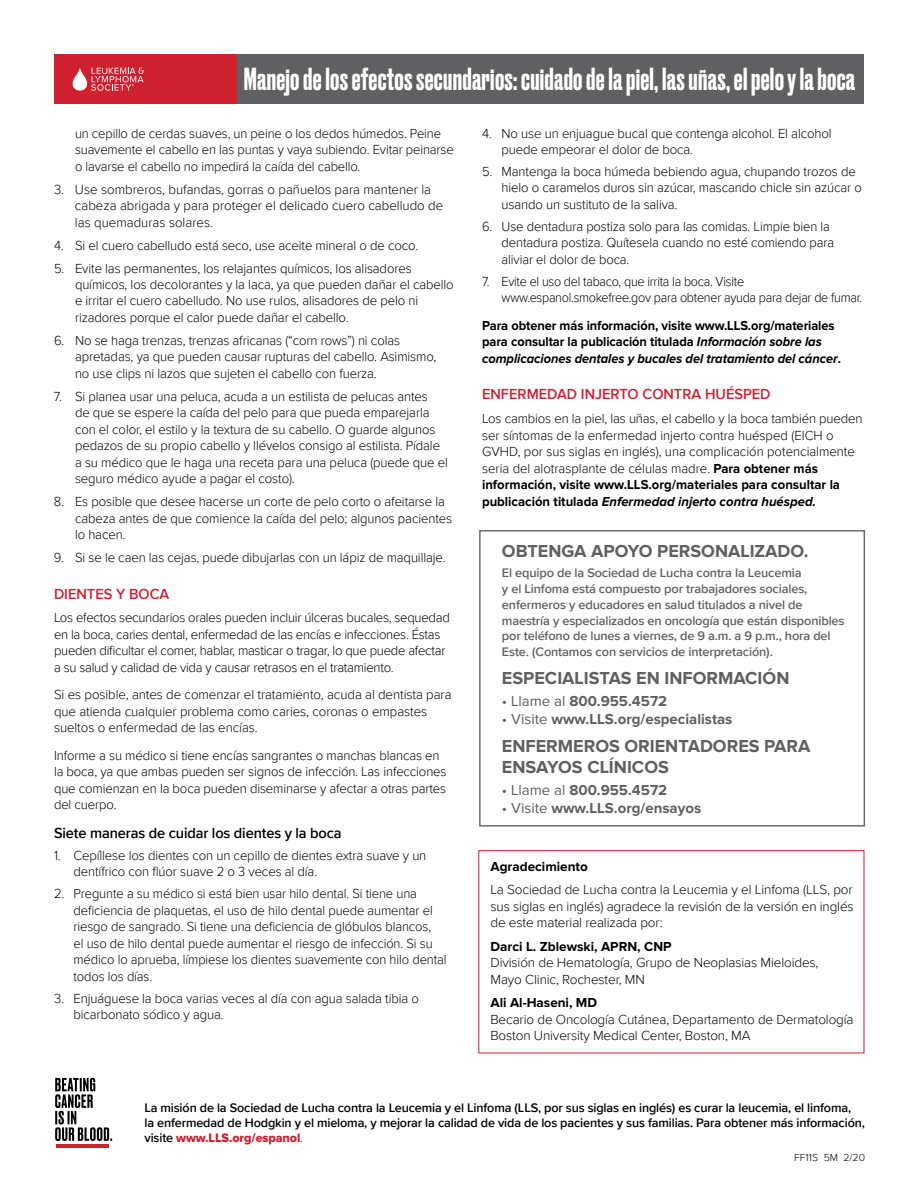
<style>
.page{position:relative;width:918px;height:1188px;background:#fff}
.page>*{position:absolute;margin:0;border:0;box-sizing:border-box;transform-origin:0 0}
.t1{font:500 30px "Druk";letter-spacing:.01em;color:#fff}
.t2{font:700 18px/21px "Proxima Nova";color:#5f6062}
.t3{font:700 15px "Proxima Nova";color:#5f6062}
.t4{font:600 15px "Proxima Nova";color:#ce202f}
.t5{font:600 15px "Proxima Nova";letter-spacing:-.01em;color:#000}
.t6{font:300 13.5px/16.5px "Proxima Nova";letter-spacing:-.01em;color:#000}
.t7{font:300 13.5px/16.5px "Proxima Nova";letter-spacing:-.01em;color:#000;scale:.96 1}
.t8{font:700 13.5px/16.5px "Proxima Nova";letter-spacing:-.005em;color:#000;scale:.95 1}
.t9{font:300 13.5px/16.5px "Proxima Nova";letter-spacing:-.01em;color:#000;scale:.93 1}
.t10{font:700 13.5px "Proxima Nova";letter-spacing:-.005em;color:#000}
.t11{font:600 12.75px/15.8px "Proxima Nova";letter-spacing:-.01em;color:#5f6062}
.t12{font:600 12.75px/15px "Proxima Nova";letter-spacing:-.01em;color:#000}
.t13{font:12.75px "Proxima Nova Extrabld";letter-spacing:-.01em;color:#ce202f}
.t14{font:300 10.5px "Proxima Nova";color:#000}
.s1{font-style:italic}
.s2{font-weight:700}
.s3{font-weight:700;font-style:italic}
.s4{font-weight:400}
.s5{font-family:"Proxima Nova";font-weight:600;color:#000}
.s6{font-family:"Proxima Nova"}
</style>
<div class="page">
<svg style="left:55px;top:1078px;width:57px;height:63px"></svg>
<hr style="left:56px;top:1144px;width:53px;height:4px;background:#ce202f">
<div style="left:230px;top:54px;width:634px;height:50px;background:#5f6062"></div>
<div style="left:54px;top:54px;width:183px;height:50px;background:#ce202f"></div>
<svg style="left:72px;top:67px;width:72px;height:24px"></svg>
<div style="left:478px;top:850px;width:386px;height:203px;border:1px solid #ce202f"></div>
<div style="left:479px;top:530px;width:386px;height:297px;border:2px solid #6d6e71"></div>
<h1 class="t1" style="left:244px;top:58px;width:613px">Manejo de los efectos secundarios: cuidado de la piel, las uñas, el pelo y la boca</h1>
<p class="t6" style="left:502px;top:124px;width:331px;text-indent:-19px">4. No use un enjuague bucal que contenga alcohol. El alcohol puede empeorar el dolor de boca.</p>
<p class="t6" style="left:502px;top:162px;width:362px;text-indent:-19px">5. Mantenga la boca húmeda bebiendo agua, chupando trozos de hielo o caramelos duros sin azúcar, mascando chicle sin azúcar o usando un sustituto de la saliva.</p>
<p class="t7" style="left:502px;top:217px;width:348px;text-indent:-20px">6. Use dentadura postiza solo para las comidas. Limpie bien la dentadura postiza. Quítesela cuando no esté comiendo para aliviar el dolor de boca.</p>
<p class="t9" style="left:502px;top:272px;width:389px;text-indent:-20px">7. Evite el uso del tabaco, que irrita la boca. Visite www.espanol.smokefree.gov para obtener ayuda para dejar de fumar.</p>
<p class="t8" style="left:482px;top:317px;width:379px">Para obtener más información, visite www.LLS.org/materiales para consultar la publicación titulada <span class="s1">Información sobre las complicaciones dentales y bucales del tratamiento del cáncer</span>.</p>
<p class="t4" style="left:482px;top:383px;width:290px">ENFERMEDAD INJERTO CONTRA HUÉSPED</p>
<p class="t6" style="left:482px;top:410px;width:382px">Los cambios en la piel, las uñas, el cabello y la boca también pueden ser síntomas de la enfermedad injerto contra huésped (EICH o GVHD, por sus siglas en inglés), una complicación potencialmente seria del alotrasplante de células madre. <span class="s2">Para obtener más información, visite www.LLS.org/materiales para consultar la publicación titulada</span> <span class="s3">Enfermedad injerto contra huésped.</span></p>
<p class="t7" style="left:75px;top:124px;width:396px">un cepillo de cerdas suaves, un peine o los dedos húmedos. Peine suavemente el cabello en las puntas y vaya subiendo. Evitar peinarse o lavarse el cabello no impedirá la caída del cabello.</p>
<p class="t6" style="left:75px;top:180px;width:370px;text-indent:-21px">3. Use sombreros, bufandas, gorras o pañuelos para mantener la cabeza abrigada y para proteger el delicado cuero cabelludo de las quemaduras solares.</p>
<p class="t6" style="left:54px;top:236px;width:366px">4. Si el cuero cabelludo está seco, use aceite mineral o de coco.</p>
<p class="t6" style="left:75px;top:259px;width:380px;text-indent:-21px">5. Evite las permanentes, los relajantes químicos, los alisadores químicos, los decolorantes y la laca, ya que pueden dañar el cabello e irritar el cuero cabelludo. No use rulos, alisadores de pelo ni rizadores porque el calor puede dañar el cabello.</p>
<p class="t6" style="left:75px;top:331px;width:363px;text-indent:-21px">6. No se haga trenzas, trenzas africanas (“corn rows”) ni colas apretadas, ya que pueden causar rupturas del cabello. Asimismo, no use clips ni lazos que sujeten el cabello con fuerza.</p>
<p class="t6" style="left:75px;top:387px;width:374px;text-indent:-21px">7. Si planea usar una peluca, acuda a un estilista de pelucas antes<br>de que se espere la caída del pelo para que pueda emparejarla con el color, el estilo y la textura de su cabello. O guarde algunos pedazos de su propio cabello y llévelos consigo al estilista. Pídale a su médico que le haga una receta para una peluca (puede que el seguro médico ayude a pagar el costo).</p>
<p class="t6" style="left:75px;top:493px;width:379px;text-indent:-21px">8. Es posible que desee hacerse un corte de pelo corto o afeitarse la cabeza antes de que comience la caída del pelo; algunos pacientes lo hacen.</p>
<p class="t6" style="left:54px;top:549px;width:393px">9. Si se le caen las cejas, puede dibujarlas con un lápiz de maquillaje.</p>
<p class="t4" style="left:54px;top:583px;width:117px">DIENTES Y BOCA</p>
<p class="t6" style="left:54px;top:609px;width:397px">Los efectos secundarios orales pueden incluir úlceras bucales, sequedad en la boca, caries dental, enfermedad de las encías e infecciones. Éstas pueden dificultar el comer, hablar, masticar o tragar, lo que puede afectar a su salud y calidad de vida y causar retrasos en el tratamiento.</p>
<p class="t6" style="left:54px;top:686px;width:399px">Si es posible, antes de comenzar el tratamiento, acuda al dentista para que atienda cualquier problema como caries, coronas o empastes sueltos o enfermedad de las encías.</p>
<p class="t6" style="left:54px;top:746px;width:394px">Informe a su médico si tiene encías sangrantes o manchas blancas en la boca, ya que ambas pueden ser signos de infección. Las infecciones que comienzan en la boca pueden diseminarse y afectar a otras partes del cuerpo.</p>
<p class="t5" style="left:54px;top:822px;width:289px">Siete maneras de cuidar los dientes y la boca</p>
<p class="t6" style="left:73px;top:846px;width:354px;text-indent:-19px">1. Cepíllese los dientes con un cepillo de dientes extra suave y un dentífrico con flúor suave 2 o 3 veces al día.</p>
<p class="t6" style="left:74px;top:885px;width:375px;text-indent:-20px">2. Pregunte a su médico si está bien usar hilo dental. Si tiene una deficiencia de plaquetas, el uso de hilo dental puede aumentar el riesgo de sangrado. Si tiene una deficiencia de glóbulos blancos,<br>el uso de hilo dental puede aumentar el riesgo de infección. Si su médico lo aprueba, límpiese los dientes suavemente con hilo dental todos los días.</p>
<p class="t6" style="left:73px;top:989px;width:347px;text-indent:-19px">3. Enjuáguese la boca varias veces al día con agua salada tibia o bicarbonato sódico y agua.</p>
<h2 class="t2" style="left:502px;top:542px;width:308px">OBTENGA APOYO PERSONALIZADO.</h2>
<p class="t11" style="left:502px;top:565px;width:344px">El equipo de la Sociedad de Lucha contra la Leucemia<br>y el Linfoma está compuesto por trabajadores sociales, enfermeros y educadores en salud titulados a nivel de maestría y especializados en oncología que están disponibles por teléfono de lunes a viernes, de 9 a.m. a 9 p.m., hora del Este. (Contamos con servicios de interpretación).</p>
<h2 class="t2" style="left:502px;top:668px;width:289px">ESPECIALISTAS EN INFORMACIÓN</h2>
<p class="t3" style="left:502px;top:694px;width:167px"><span class="s4">• Llame al</span> 800.955.4572</p>
<p class="t3" style="left:502px;top:712px;width:232px"><span class="s4">• Visite</span> www.LLS.org/especialistas</p>
<h2 class="t2" style="left:502px;top:736px;width:310px">ENFERMEROS ORIENTADORES PARA<br>ENSAYOS CLÍNICOS</h2>
<p class="t3" style="left:502px;top:783px;width:167px"><span class="s4">• Llame al</span> 800.955.4572</p>
<p class="t3" style="left:502px;top:801px;width:201px"><span class="s4">• Visite</span> www.LLS.org/ensayos</p>
<p class="t10" style="left:490px;top:860px;width:99px">Agradecimiento</p>
<p class="t6" style="left:490px;top:881px;width:365px;text-align:justify">La Sociedad de Lucha contra la Leucemia y el Linfoma (LLS, por sus siglas en inglés) agradece la revisión de la versión en inglés de este material realizada por:</p>
<p class="t10" style="left:490px;top:940px;width:183px">Darci L. Zblewski, APRN, CNP</p>
<p class="t6" style="left:490px;top:954px;width:330px">División de Hematología, Grupo de Neoplasias Mieloides,<br>Mayo Clinic, Rochester, MN</p>
<p class="t10" style="left:490px;top:997px;width:108px">Ali Al-Haseni, MD</p>
<p class="t6" style="left:490px;top:1010px;width:365px">Becario de Oncología Cutánea, Departamento de Dermatología<br>Boston University Medical Center, Boston, MA</p>
<p class="t12" style="left:144px;top:1100px;width:722px">La misión de la Sociedad de Lucha contra la Leucemia y el Linfoma (LLS, por sus siglas en inglés) es curar la leucemia, el linfoma,<br>la enfermedad de Hodgkin y el mieloma, y mejorar la calidad de vida de los pacientes y sus familias. Para obtener más información,</p>
<p class="t13" style="left:144px;top:1132px;width:160px"><span class="s5">visite</span> www.LLS.org/espanol<span class="s6">.</span></p>
<p class="t14" style="left:794px;top:1149px;width:72px">FF11S 5M 2/20</p>
</div>
